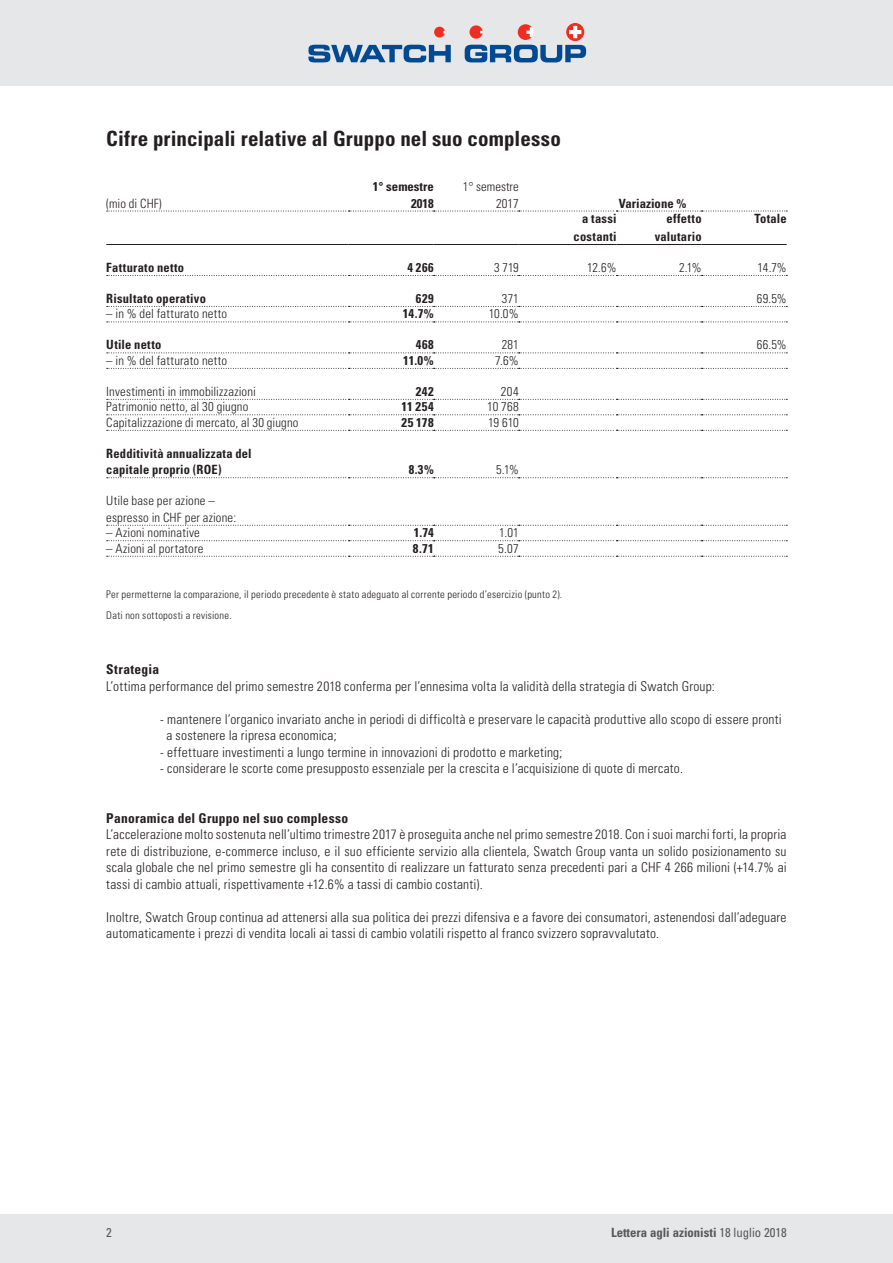
<style>
.page{position:relative;width:893px;height:1263px;background:#fff}
.page>*{position:absolute;margin:0;border:0;box-sizing:border-box;transform-origin:0 0}
._201_Heading_Level_1{font:700 condensed 21px "Univers LT Std";letter-spacing:.005em;color:#231f20}
._301_Body_copy{font:300 condensed 13.5px/16.5px "Univers LT Std";letter-spacing:.015em;color:#231f20;text-align:justify}
._301_Body_copy-2{font:700 condensed 13.5px "Univers LT Std";letter-spacing:.02em;color:#231f20}
.DLINE{font:300 condensed 12.75px/16.5px "Univers LT Std";letter-spacing:.015em;color:#231f20}
.DLINE_BOLD{font:700 condensed 12.75px/16.5px "Univers LT Std";letter-spacing:.02em;color:#231f20}
.DLINE_BOLD-2{font:300 condensed 12.75px "Univers LT Std";letter-spacing:.005em;color:#231f20}
.HEAD_BOLD{font:700 condensed 12.75px/18px "Univers LT Std";letter-spacing:.02em;color:#231f20;text-align:right}
.t1{font:700 condensed 12.75px "Univers LT Std";color:#57585a}
.DLINE-2{font:700 condensed 12.75px "Univers LT Std";letter-spacing:.03em;color:#231f20}
.HEAD_TOP_BOLD{font:700 condensed 12.75px/16.5px "Univers LT Std";color:#231f20;text-align:right}
.HEAD_TOP_BOLD-2{font:300 condensed 12.75px/16.5px "Univers LT Std";color:#231f20;text-align:right}
.t2{font:condensed 12.75px "Univers LT Std";color:#57585a}
.FOOTNOTE{font:300 condensed 10.5px "Univers LT Std";letter-spacing:.03em;color:#231f20}
.s1{font-weight:400}
</style>
<div class="page">
<div style="left:0;top:1213px;width:893px;height:50px;background:#e6e7e9"></div>
<div style="left:0;top:0;width:893px;height:86px;background:#e6e7e9"></div>
<svg style="left:308px;top:45px;width:143px;height:17px"></svg>
<svg style="left:434px;top:27px;width:11px;height:11px"></svg>
<svg style="left:465px;top:23px;width:121px;height:39px"></svg>
<svg style="left:107px;top:211px;width:680px;height:1px"></svg>
<svg style="left:107px;top:275px;width:680px;height:1px"></svg>
<svg style="left:107px;top:306px;width:680px;height:1px"></svg>
<svg style="left:107px;top:322px;width:680px;height:1px"></svg>
<svg style="left:107px;top:352px;width:680px;height:1px"></svg>
<svg style="left:107px;top:368px;width:680px;height:1px"></svg>
<svg style="left:107px;top:399px;width:680px;height:1px"></svg>
<svg style="left:107px;top:414px;width:680px;height:1px"></svg>
<svg style="left:107px;top:430px;width:680px;height:1px"></svg>
<svg style="left:107px;top:477px;width:680px;height:1px"></svg>
<svg style="left:107px;top:525px;width:680px;height:1px"></svg>
<svg style="left:107px;top:540px;width:680px;height:1px"></svg>
<svg style="left:107px;top:556px;width:680px;height:1px"></svg>
<hr style="left:106px;top:244px;width:243px;height:1px;background:#231f20">
<hr style="left:349px;top:244px;width:85px;height:1px;background:#231f20">
<hr style="left:434px;top:244px;width:85px;height:1px;background:#231f20">
<hr style="left:519px;top:244px;width:98px;height:1px;background:#231f20">
<hr style="left:617px;top:244px;width:85px;height:1px;background:#231f20">
<hr style="left:702px;top:244px;width:85px;height:1px;background:#231f20">
<p class="_201_Heading_Level_1" style="left:106px;top:126px;width:456px">Cifre principali relative al Gruppo nel suo complesso</p>
<p class="HEAD_TOP_BOLD-2" style="left:106px;top:195px;width:57px">(mio di CHF)</p>
<p class="HEAD_TOP_BOLD" style="left:373px;top:178px;width:63px">1° semestre<br>2018</p>
<p class="HEAD_TOP_BOLD-2" style="left:463px;top:178px;width:58px">1° semestre<br>2017</p>
<p class="HEAD_TOP_BOLD" style="left:619px;top:195px;width:69px">Variazione %</p>
<p class="HEAD_BOLD" style="left:574px;top:209px;width:45px">a tassi costanti</p>
<p class="HEAD_BOLD" style="left:655px;top:209px;width:48px">effetto valutario</p>
<p class="HEAD_BOLD" style="left:754px;top:209px;width:34px">Totale</p>
<p class="DLINE_BOLD" style="left:106px;top:259px;width:79px">Fatturato netto</p>
<p class="DLINE_BOLD" style="left:408px;top:259px;width:28px">4 266</p>
<p class="DLINE_BOLD-2" style="left:494px;top:260px;width:26px">3 719</p>
<p class="DLINE_BOLD-2" style="left:587px;top:260px;width:31px">12.6%</p>
<p class="DLINE_BOLD-2" style="left:679px;top:260px;width:24px">2.1%</p>
<p class="DLINE_BOLD-2" style="left:758px;top:260px;width:31px">14.7%</p>
<p class="DLINE_BOLD" style="left:106px;top:290px;width:101px">Risultato operativo</p>
<p class="DLINE_BOLD" style="left:416px;top:290px;width:19px">629</p>
<p class="DLINE_BOLD-2" style="left:502px;top:291px;width:18px">371</p>
<p class="DLINE_BOLD-2" style="left:757px;top:291px;width:31px">69.5%</p>
<p class="DLINE" style="left:106px;top:306px;width:122px">– in % del fatturato netto</p>
<p class="DLINE-2" style="left:403px;top:306px;width:32px">14.7%</p>
<p class="DLINE" style="left:489px;top:306px;width:31px">10.0%</p>
<p class="DLINE_BOLD" style="left:106px;top:337px;width:57px">Utile netto</p>
<p class="DLINE_BOLD" style="left:416px;top:337px;width:19px">468</p>
<p class="DLINE_BOLD-2" style="left:502px;top:337px;width:19px">281</p>
<p class="DLINE_BOLD-2" style="left:757px;top:337px;width:31px">66.5%</p>
<p class="DLINE" style="left:106px;top:352px;width:122px">– in % del fatturato netto</p>
<p class="DLINE-2" style="left:403px;top:352px;width:32px">11.0%</p>
<p class="DLINE" style="left:495px;top:352px;width:25px">7.6%</p>
<p class="DLINE" style="left:106px;top:383px;width:151px">Investimenti in immobilizzazioni</p>
<p class="DLINE-2" style="left:416px;top:383px;width:19px">242</p>
<p class="DLINE" style="left:501px;top:383px;width:19px">204</p>
<p class="DLINE" style="left:106px;top:399px;width:144px">Patrimonio netto, al 30 giugno</p>
<p class="DLINE-2" style="left:401px;top:399px;width:34px">11 254</p>
<p class="DLINE" style="left:487px;top:399px;width:33px">10 768</p>
<p class="DLINE" style="left:106px;top:414px;width:194px">Capitalizzazione di mercato, al 30 giugno</p>
<p class="DLINE-2" style="left:402px;top:414px;width:34px">25 178</p>
<p class="DLINE" style="left:488px;top:414px;width:32px">19 610</p>
<p class="DLINE_BOLD" style="left:106px;top:445px;width:147px">Redditività annualizzata del capitale proprio (ROE)</p>
<p class="DLINE_BOLD" style="left:409px;top:461px;width:27px">8.3%</p>
<p class="DLINE_BOLD-2" style="left:496px;top:462px;width:24px">5.1%</p>
<p class="DLINE" style="left:106px;top:492px;width:131px">Utile base per azione – espresso in CHF per azione:</p>
<p class="DLINE" style="left:106px;top:524px;width:95px">– Azioni nominative</p>
<p class="DLINE-2" style="left:414px;top:525px;width:21px">1.74</p>
<p class="DLINE" style="left:499px;top:524px;width:21px">1.01</p>
<p class="DLINE" style="left:106px;top:540px;width:99px">– Azioni al portatore</p>
<p class="DLINE-2" style="left:413px;top:540px;width:22px">8.71</p>
<p class="DLINE" style="left:498px;top:540px;width:22px">5.07</p>
<p class="FOOTNOTE" style="left:106px;top:588px;width:457px">Per permetterne la comparazione, il periodo precedente è stato adeguato al corrente periodo d’esercizio (punto 2).</p>
<p class="FOOTNOTE" style="left:106px;top:609px;width:127px">Dati non sottoposti a revisione.</p>
<p class="_301_Body_copy-2" style="left:106px;top:661px;width:54px">Strategia</p>
<p class="_301_Body_copy" style="left:106px;top:678px;width:610px">L’ottima performance del primo semestre 2018 conferma per l’ennesima volta la validità della strategia di Swatch Group:</p>
<p class="_301_Body_copy" style="left:160px;top:711px;width:623px">- mantenere l’organico invariato anche in periodi di difficoltà e preservare le capacità produttive allo scopo di essere pronti</p>
<p class="_301_Body_copy" style="left:166px;top:727px;width:172px">a sostenere la ripresa economica;</p>
<p class="_301_Body_copy" style="left:160px;top:744px;width:404px">- effettuare investimenti a lungo termine in innovazioni di prodotto e marketing;</p>
<p class="_301_Body_copy" style="left:160px;top:760px;width:524px">- considerare le scorte come presupposto essenziale per la crescita e l’acquisizione di quote di mercato.</p>
<p class="_301_Body_copy-2" style="left:106px;top:809px;width:243px">Panoramica del Gruppo nel suo complesso</p>
<p class="_301_Body_copy" style="left:106px;top:826px;width:682px">L’accelerazione molto sostenuta nell’ultimo trimestre 2017 è proseguita anche nel primo semestre 2018. Con i suoi marchi forti, la propria rete di distribuzione, e-commerce incluso, e il suo efficiente servizio alla clientela, Swatch Group vanta un solido posizionamento su scala globale che nel primo semestre gli ha consentito di realizzare un fatturato senza precedenti pari a CHF 4 266 milioni (+14.7% ai tassi di cambio attuali, rispettivamente +12.6% a tassi di cambio costanti).</p>
<p class="_301_Body_copy" style="left:106px;top:909px;width:682px">Inoltre, Swatch Group continua ad attenersi alla sua politica dei prezzi difensiva e a favore dei consumatori, astenendosi dall’adeguare automaticamente i prezzi di vendita locali ai tassi di cambio volatili rispetto al franco svizzero sopravvalutato.</p>
<p class="t2" style="left:106px;top:1224px;width:7px">2</p>
<p class="t1" style="left:611px;top:1224px;width:177px">Lettera agli azionisti <span class="s1">18 luglio 2018</span></p>
</div>
